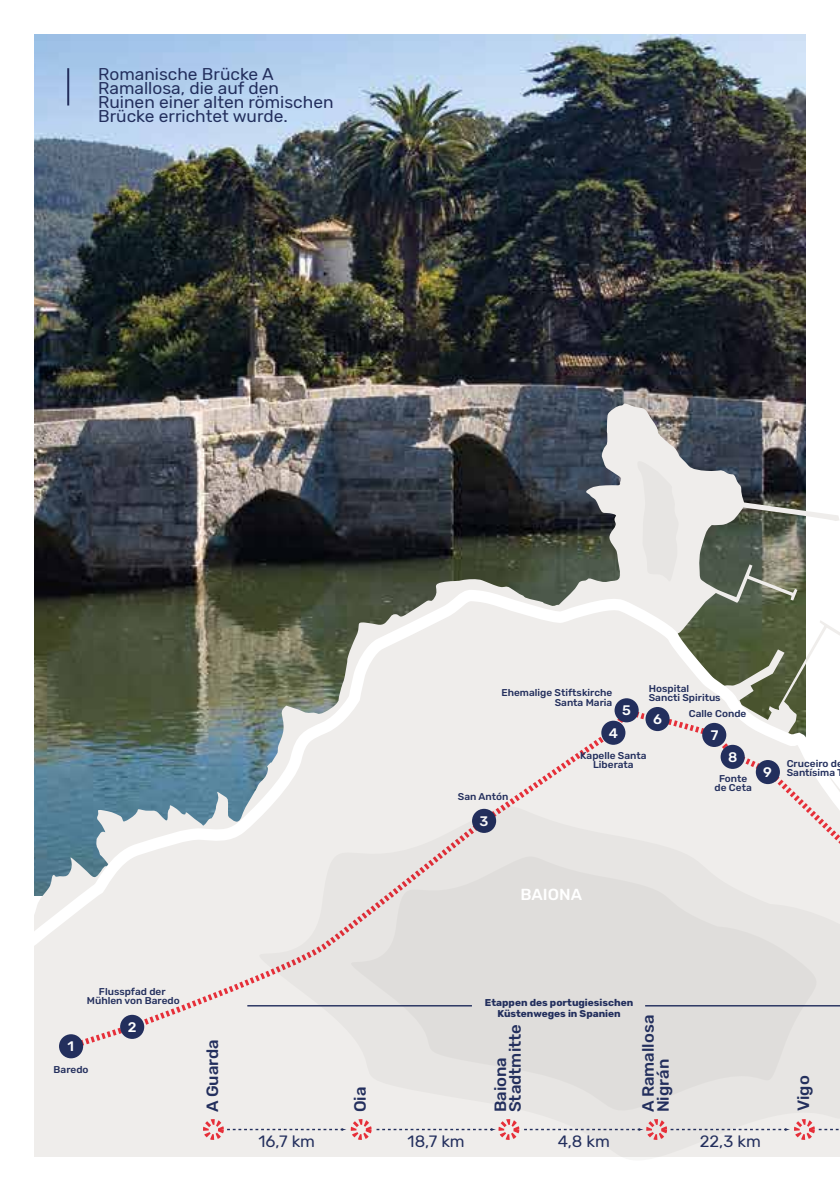
<style>
.page{position:relative;width:840px;height:1191px;background:#fff}
.page>*{position:absolute;margin:0;border:0;box-sizing:border-box;transform-origin:0 0}
.t1{font:17px/14px "Rubik";color:#232f5d}
.t2{font:500 16.4px/14.6px "Rubik";color:#232f5d}
.t3{font:16.4px "Rubik";color:#232f5d}
.t4{font:500 16px "Rubik";color:#fff}
.t5{font:500 13.8px "Rubik";color:#fff}
.t6{font:500 9.8px/8.8px "Rubik";color:#232f5d;text-align:center}
.t7{font:700 9.8px/10.8px "Rubik";color:#232f5d;text-align:center}
</style>
<div class="page">
<img style="left:34px;top:34px;width:805px;height:1123px">
<svg style="left:34px;top:580px;width:805px;height:418px;background:#989d90"></svg>
<svg style="left:68px;top:705px;width:549px;height:347px;background:#ccd1d1"></svg>
<svg style="left:617px;top:705px;width:222px;height:101px"></svg>
<div style="left:614px;top:698px;width:24px;height:24px;background:#232f5d;border-radius:50%"></div>
<div style="left:645px;top:707px;width:24px;height:24px;background:#232f5d;border-radius:50%"></div>
<div style="left:701px;top:723px;width:25px;height:24px;background:#232f5d;border-radius:50%"></div>
<div style="left:720px;top:745px;width:24px;height:24px;background:#232f5d;border-radius:50%"></div>
<div style="left:755px;top:760px;width:24px;height:24px;background:#232f5d;border-radius:50%"></div>
<div style="left:601px;top:720px;width:24px;height:25px;background:#232f5d;border-radius:50%"></div>
<div style="left:120px;top:1014px;width:24px;height:25px;background:#232f5d;border-radius:50%"></div>
<div style="left:59px;top:1034px;width:24px;height:24px;background:#232f5d;border-radius:50%"></div>
<div style="left:259px;top:806px;width:580px;height:351px;background:#efedeb"></div>
<svg style="left:351px;top:856px;width:465px;height:254px;background:#e2dfdd"></svg>
<div style="left:637px;top:461px;width:41px;height:120px;background:#e7e5e3"></div>
<hr style="left:67px;top:68px;width:2px;height:37px;background:#232f5d">
<div style="left:350px;top:1119px;width:21px;height:21px;border:6px dashed #e62f39;border-radius:50%"></div>
<div style="left:498px;top:1119px;width:21px;height:21px;border:6px dashed #e62f39;border-radius:50%"></div>
<div style="left:646px;top:1119px;width:20px;height:21px;border:6px dashed #e62f39;border-radius:50%"></div>
<div style="left:793px;top:1119px;width:21px;height:21px;border:6px dashed #e62f39;border-radius:50%"></div>
<svg style="left:227px;top:1128px;width:119px;height:3px"></svg>
<svg style="left:376px;top:1128px;width:119px;height:3px"></svg>
<svg style="left:524px;top:1128px;width:119px;height:3px"></svg>
<svg style="left:670px;top:1128px;width:119px;height:3px"></svg>
<svg style="left:818px;top:1128px;width:21px;height:2px"></svg>
<div style="left:203px;top:1119px;width:21px;height:21px;border:6px dashed #e62f39;border-radius:50%"></div>
<hr style="left:644px;top:1005px;width:195px;height:1px;background:#232f5d">
<hr style="left:247px;top:1005px;width:224px;height:1px;background:#232f5d">
<h1 class="t1" style="left:98px;top:67px;width:237px">Romanische Brücke A<br>Ramallosa, die auf den<br>Ruinen einer alten römischen<br>Brücke errichtet wurde.</h1>
<p class="t6" style="left:87px;top:987px;width:94px">Flusspfad der<br>Mühlen von Baredo</p>
<h3 class="t5" style="left:68px;top:1038px;width:8px">1</h3>
<p class="t6" style="left:54px;top:1065px;width:36px">Baredo</p>
<h3 class="t5" style="left:128px;top:1019px;width:10px">2</h3>
<h2 class="t2" style="left:205px;top:1112px;width:75px;rotate:-90deg">A Guarda</h2>
<p class="t6" style="left:501px;top:687px;width:112px;line-height:9.8px;text-align:right">Ehemalige Stiftskirche<br>Santa Maria</p>
<p class="t6" style="left:648px;top:684px;width:73px;text-align:left">Hospital<br>Sancti Spiritus</p>
<p class="t6" style="left:688px;top:709px;width:59px">Calle Conde</p>
<h3 class="t5" style="left:621px;top:702px;width:10px">5</h3>
<h3 class="t5" style="left:652px;top:711px;width:10px">6</h3>
<p class="t6" style="left:457px;top:792px;width:52px">San Antón</p>
<h3 class="t5" style="left:479px;top:813px;width:10px">3</h3>
<h3 class="t5" style="left:608px;top:725px;width:11px">4</h3>
<p class="t6" style="left:580px;top:751px;width:68px">Kapelle Santa<br>Liberata</p>
<h3 class="t5" style="left:710px;top:727px;width:9px">7</h3>
<h3 class="t5" style="left:727px;top:749px;width:11px">8</h3>
<p class="t6" style="left:714px;top:775px;width:39px">Fonte de Ceta</p>
<h3 class="t5" style="left:762px;top:764px;width:10px">9</h3>
<p class="t6" style="left:786px;top:759px;width:52px;text-align:left">Cruceiro d<br>Santísima</p>
<h3 class="t4" style="left:520px;top:885px;width:63px">BAIONA</h3>
<h2 class="t2" style="left:353px;top:1112px;width:27px;rotate:-90deg">Oia</h2>
<p class="t7" style="left:484px;top:997px;width:150px">Etappen des portugiesischen<br>Küstenweges in Spanien</p>
<h2 class="t2" style="left:493px;top:1112px;width:90px;rotate:-90deg">Baiona<br>Stadtmitte</h2>
<h2 class="t2" style="left:641px;top:1112px;width:99px;rotate:-90deg">A Ramallosa<br>Nigrán</h2>
<h2 class="t3" style="left:258px;top:1132px;width:58px">16,7 km</h2>
<h2 class="t3" style="left:407px;top:1132px;width:59px">18,7 km</h2>
<h2 class="t3" style="left:557px;top:1132px;width:54px">4,8 km</h2>
<h2 class="t3" style="left:699px;top:1132px;width:63px">22,3 km</h2>
<h2 class="t2" style="left:796px;top:1111px;width:37px;rotate:-90deg">Vigo</h2>
</div>
